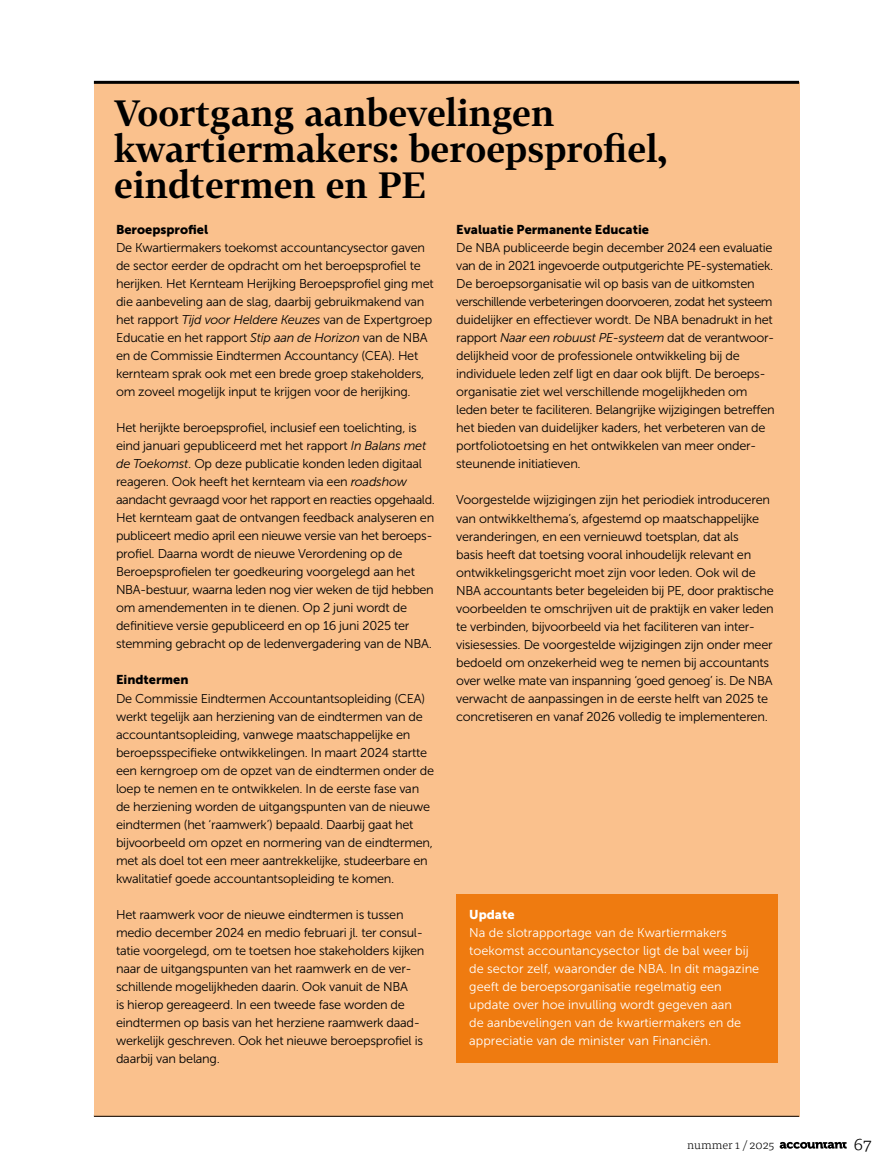
<style>
.page{position:relative;width:893px;height:1170px;background:#fff}
.page>*{position:absolute;margin:0;border:0;box-sizing:border-box;transform-origin:0 0}
.t1{font:700 36px/36px "Tabac G2";color:#000}
.t2{font:300 18px "Tisa Pro";color:#000}
.t3{font:12.75px/18px "Museo Sans 300";letter-spacing:-.02em;color:#000}
.t4{font:12.75px/18px "Museo Sans 300";color:#fff}
.t5{font:12.75px "Museo Sans 900";color:#000}
.t6{font:12.75px "Museo Sans 900";color:#fff}
.t7{font:300 12px "Tisa Pro";color:#000}
.s1{font-style:italic}
</style>
<div class="page">
<svg style="left:780px;top:1141px;width:67px;height:7px"></svg>
<div style="left:94px;top:82px;width:705px;height:1034px;background:#fac18d"></div>
<hr style="left:94px;top:81px;width:705px;height:3px;background:#000">
<div style="left:456px;top:894px;width:321px;height:168px;background:#ef7b10"></div>
<hr style="left:94px;top:1115px;width:705px;height:1px;background:#000">
<h1 class="t1" style="left:114px;top:94px;width:554px">Voortgang aanbevelingen kwartiermakers: beroepsprofiel, eindtermen en PE</h1>
<p class="t5" style="left:116px;top:222px;width:94px">Beroepsprofiel</p>
<p class="t3" style="left:116px;top:239px;width:319px">De Kwartiermakers toekomst accountancysector gaven de sector eerder de opdracht om het beroepsprofiel te herijken. Het Kernteam Herijking Beroepsprofiel ging met die aanbeveling aan de slag, daarbij gebruikmakend van het rapport <span class="s1">Tijd voor Heldere Keuzes</span> van de Expertgroep Educatie en het rapport <span class="s1">Stip aan de Horizon</span> van de NBA en de Commissie Eindtermen Accountancy (CEA). Het kernteam sprak ook met een brede groep stakeholders, om zoveel mogelijk input te krijgen voor de herijking.</p>
<p class="t3" style="left:116px;top:419px;width:320px">Het herijkte beroepsprofiel, inclusief een toelichting, is eind januari gepubliceerd met het rapport <span class="s1">In Balans met de Toekomst</span>. Op deze publicatie konden leden digitaal reageren. Ook heeft het kernteam via een <span class="s1">roadshow </span>aandacht gevraagd voor het rapport en reacties opgehaald.<br>Het kernteam gaat de ontvangen feedback analyseren en publiceert medio april een nieuwe versie van het beroeps&shy;profiel. Daarna wordt de nieuwe Verordening op de Beroepsprofielen ter goedkeuring voorgelegd aan het NBA-bestuur, waarna leden nog vier weken de tijd hebben om amendementen in te dienen. Op 2 juni wordt de definitieve versie gepubliceerd en op 16 juni 2025 ter stemming gebracht op de ledenvergadering van de NBA.</p>
<p class="t5" style="left:116px;top:672px;width:74px">Eindtermen</p>
<p class="t3" style="left:116px;top:689px;width:319px">De Commissie Eindtermen Accountantsopleiding (CEA) werkt tegelijk aan herziening van de eindtermen van de accountantsopleiding, vanwege maatschappelijke en beroepsspecifieke ontwikkelingen. In maart 2024 startte een kerngroep om de opzet van de eindtermen onder de loep te nemen en te ontwikkelen. In de eerste fase van de herziening worden de uitgangspunten van de nieuwe eindtermen (het ‘raamwerk’) bepaald. Daarbij gaat het bijvoorbeeld om opzet en normering van de eindtermen, met als doel tot een meer aantrekkelijke, studeerbare en kwalitatief goede accountantsopleiding te komen.</p>
<p class="t3" style="left:116px;top:905px;width:310px">Het raamwerk voor de nieuwe eindtermen is tussen medio december 2024 en medio februari jl. ter consul&shy;tatie voorgelegd, om te toetsen hoe stakeholders kijken naar de uitgangspunten van het raamwerk en de ver&shy;schillende mogelijkheden daarin. Ook vanuit de NBA<br>is hierop gereageerd. In een tweede fase worden de eindtermen op basis van het herziene raamwerk daad&shy;werkelijk geschreven. Ook het nieuwe beroepsprofiel is daarbij van belang.</p>
<p class="t5" style="left:456px;top:222px;width:194px">Evaluatie Permanente Educatie</p>
<p class="t3" style="left:456px;top:239px;width:320px">De NBA publiceerde begin december 2024 een evaluatie van de in 2021 ingevoerde outputgerichte PE-systematiek.<br>De beroepsorganisatie wil op basis van de uitkomsten verschillende verbeteringen doorvoeren, zodat het systeem duidelijker en effectiever wordt. De NBA benadrukt in het rapport <span class="s1">Naar een robuust PE-systeem</span> dat de verantwoor&shy;delijkheid voor de professionele ontwikkeling bij de individuele leden zelf ligt en daar ook blijft. De beroeps&shy;organisatie ziet wel verschillende mogelijkheden om leden beter te faciliteren. Belangrijke wijzigingen betreffen het bieden van duidelijker kaders, het verbeteren van de portfoliotoetsing en het ontwikkelen van meer onder&shy;steunende initiatieven.</p>
<p class="t3" style="left:456px;top:491px;width:319px">Voorgestelde wijzigingen zijn het periodiek introduceren van ontwikkelthema’s, afgestemd op maatschappelijke veranderingen, en een vernieuwd toetsplan, dat als<br>basis heeft dat toetsing vooral inhoudelijk relevant en ontwikkelingsgericht moet zijn voor leden. Ook wil de NBA accountants beter begeleiden bij PE, door praktische voorbeelden te omschrijven uit de praktijk en vaker leden te verbinden, bijvoorbeeld via het faciliteren van inter&shy;visiesessies. De voorgestelde wijzigingen zijn onder meer bedoeld om onzekerheid weg te nemen bij accountants over welke mate van inspanning ‘goed genoeg’ is. De NBA verwacht de aanpassingen in de eerste helft van 2025 te concretiseren en vanaf 2026 volledig te implementeren.</p>
<p class="t6" style="left:469px;top:906px;width:47px">Update</p>
<p class="t4" style="left:469px;top:923px;width:292px">Na de slotrapportage van de Kwartiermakers toekomst accountancysector ligt de bal weer bij de sector zelf, waaronder de NBA. In dit magazine geeft de beroepsorganisatie regelmatig een update over hoe invulling wordt gegeven aan<br>de aanbevelingen van de kwartiermakers en de appreciatie van de minister van Financiën.</p>
<p class="t7" style="left:687px;top:1135px;width:89px">nummer 1 / 2025</p>
<h2 class="t2" style="left:853px;top:1130px;width:20px">67</h2>
</div>
